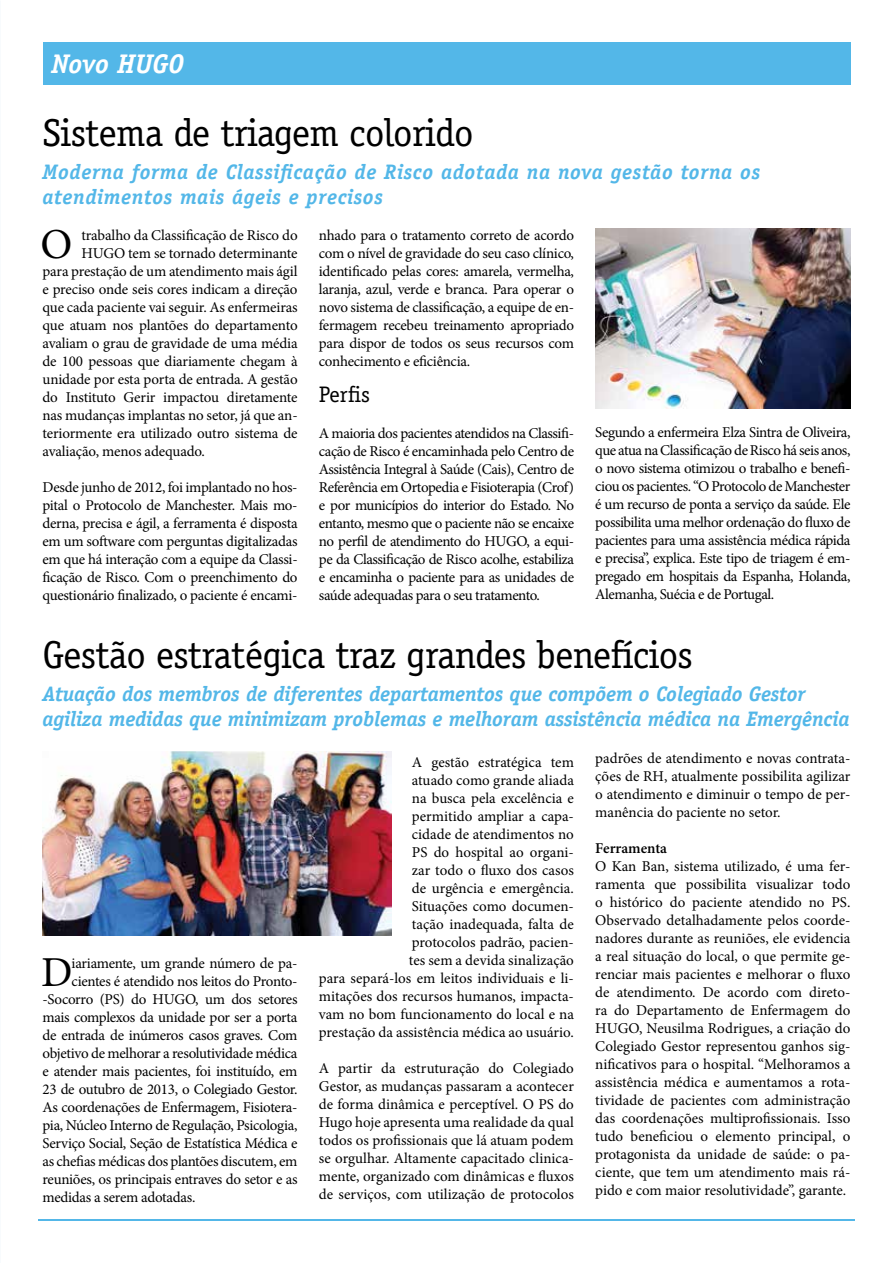
<style>
.page{position:relative;width:893px;height:1263px;background:#fff}
.page>*{position:absolute;margin:0;border:0;box-sizing:border-box;transform-origin:0 0}
.t1{font:42.75px "Minion Pro";color:#000}
.t2{font:39px "Officina Serif";letter-spacing:-.02em;color:#000}
.t3{font:italic 700 27px "Officina Serif";letter-spacing:-.01em;color:#fff}
.t4{font:22.5px "Officina Serif";color:#000}
.t5{font:italic 700 21px/25.2px "Officina Serif";letter-spacing:-.01em;color:#53b7e8}
.t6{font:italic 700 21px/25.2px "Officina Serif";letter-spacing:.025em;color:#53b7e8}
.t7{font:15px/18px "Minion Pro";letter-spacing:-.015em;color:#000;text-align:justify}
.t8{font:600 15px "Minion Pro";letter-spacing:-.005em;color:#000}
</style>
<div class="page">
<hr style="left:38px;top:1220px;width:817px;height:1px;background:#53b7e8">
<div style="left:43px;top:43px;width:807px;height:42px;background:#53b7e8"></div>
<img style="left:43px;top:751px;width:348px;height:184px">
<img style="left:595px;top:229px;width:255px;height:179px">
<h3 class="t3" style="left:52px;top:48px;width:134px">Novo HUGO</h3>
<h2 class="t2" style="left:43px;top:110px;width:433px">Sistema de triagem colorido</h2>
<h3 class="t6" style="left:43px;top:159px;width:719px">Moderna forma de Classificação de Risco adotada na nova gestão torna os atendimentos mais ágeis e precisos</h3>
<h1 class="t1" style="left:41px;top:215px;width:33px">O</h1>
<p class="t7" style="left:81px;top:226px;width:218px">trabalho da Classificação de Risco do</p>
<p class="t7" style="left:81px;top:244px;width:218px">HUGO tem se tornado determinante</p>
<p class="t7" style="left:43px;top:262px;width:257px">para prestação de um atendimento mais ágil</p>
<p class="t7" style="left:43px;top:280px;width:257px">e preciso onde seis cores indicam a direção</p>
<p class="t7" style="left:43px;top:298px;width:257px">que cada paciente vai seguir. As enfermeiras</p>
<p class="t7" style="left:43px;top:316px;width:257px">que atuam nos plantões do departamento</p>
<p class="t7" style="left:43px;top:334px;width:257px">avaliam o grau de gravidade de uma média</p>
<p class="t7" style="left:43px;top:352px;width:257px">de 100 pessoas que diariamente chegam à</p>
<p class="t7" style="left:43px;top:370px;width:257px">unidade por esta porta de entrada. A gestão</p>
<p class="t7" style="left:43px;top:388px;width:257px">do Instituto Gerir impactou diretamente</p>
<p class="t7" style="left:43px;top:406px;width:257px">nas mudanças implantas no setor, já que an-</p>
<p class="t7" style="left:43px;top:424px;width:257px">teriormente era utilizado outro sistema de</p>
<p class="t7" style="left:43px;top:442px;width:164px">avaliação, menos adequado.</p>
<p class="t7" style="left:43px;top:478px;width:257px">Desde junho de 2012, foi implantado no hos&shy;pital o Protocolo de Manchester. Mais mo&shy;derna, precisa e ágil, a ferramenta é disposta em um software com perguntas digitalizadas em que há interação com a equipe da Classi&shy;ficação de Risco. Com o preenchimento do questionário finalizado, o paciente é encami-</p>
<p class="t7" style="left:319px;top:226px;width:257px">nhado para o tratamento correto de acordo com o nível de gravidade do seu caso clínico, identificado pelas cores: amarela, vermelha, laranja, azul, verde e branca. Para operar o novo sistema de classificação, a equipe de en&shy;fermagem recebeu treinamento apropriado para dispor de todos os seus recursos com conhecimento e eficiência.</p>
<h3 class="t4" style="left:319px;top:381px;width:52px">Perfis</h3>
<p class="t7" style="left:319px;top:424px;width:257px">A maioria dos pacientes atendidos na Classifi&shy;cação de Risco é encaminhada pelo Centro de Assistência Integral à Saúde (Cais), Centro de Referência em Ortopedia e Fisioterapia (Crof) e por municípios do interior do Estado. No entanto, mesmo que o paciente não se encaixe no perfil de atendimento do HUGO, a equi&shy;pe da Classificação de Risco acolhe, estabiliza e encaminha o paciente para as unidades de saúde adequadas para o seu tratamento.</p>
<p class="t7" style="left:595px;top:423px;width:257px">Segundo a enfermeira Elza Sintra de Oliveira, que atua na Classificação de Risco há seis anos, o novo sistema otimizou o trabalho e benefi&shy;ciou os pacientes. “O Protocolo de Manchester é um recurso de ponta a serviço da saúde. Ele possibilita uma melhor ordenação do fluxo de pacientes para uma assistência médica rápida e precisa”, explica. Este tipo de triagem é em&shy;pregado em hospitais da Espanha, Holanda, Alemanha, Suécia e de Portugal.</p>
<h2 class="t2" style="left:43px;top:632px;width:652px">Gestão estratégica traz grandes benefícios</h2>
<h3 class="t5" style="left:43px;top:681px;width:809px">Atuação dos membros de diferentes departamentos que compõem o Colegiado Gestor agiliza medidas que minimizam problemas e melhoram assistência médica na Emergência</h3>
<h1 class="t1" style="left:41px;top:944px;width:33px">D</h1>
<p class="t7" style="left:72px;top:954px;width:227px">iariamente, um grande número de pa-</p>
<p class="t7" style="left:72px;top:972px;width:227px">cientes é atendido nos leitos do Pronto-</p>
<p class="t7" style="left:43px;top:990px;width:257px">-Socorro (PS) do HUGO, um dos setores</p>
<p class="t7" style="left:43px;top:1008px;width:257px">mais complexos da unidade por ser a porta</p>
<p class="t7" style="left:43px;top:1026px;width:256px">de entrada de inúmeros casos graves. Com</p>
<p class="t7" style="left:43px;top:1044px;width:256px">objetivo de melhorar a resolutividade médica</p>
<p class="t7" style="left:43px;top:1062px;width:256px">e atender mais pacientes, foi instituído, em</p>
<p class="t7" style="left:43px;top:1080px;width:257px">23 de outubro de 2013, o Colegiado Gestor.</p>
<p class="t7" style="left:43px;top:1098px;width:257px">As coordenações de Enfermagem, Fisiotera-</p>
<p class="t7" style="left:43px;top:1116px;width:256px">pia, Núcleo Interno de Regulação, Psicologia,</p>
<p class="t7" style="left:43px;top:1134px;width:257px">Serviço Social, Seção de Estatística Médica e</p>
<p class="t7" style="left:43px;top:1152px;width:256px">as chefias médicas dos plantões discutem, em</p>
<p class="t7" style="left:43px;top:1170px;width:256px">reuniões, os principais entraves do setor e as</p>
<p class="t7" style="left:43px;top:1188px;width:154px">medidas a serem adotadas.</p>
<p class="t7" style="left:319px;top:753px;width:257px;text-align:right">A gestão estratégica tem<br>atuado como grande aliada<br>na busca pela excelência e<br>permitido ampliar a capa-<br>cidade de atendimentos no<br>PS do hospital ao organi-<br>zar todo o fluxo dos casos<br>de urgência e emergência.<br>Situações como documen-<br>tação inadequada, falta de<br>protocolos padrão, pacien-<br>tes sem a devida sinalização<br>para separá-los em leitos individuais e li&shy;mitações dos recursos humanos, impacta&shy;vam no bom funcionamento do local e na prestação da assistência médica ao usuário.</p>
<p class="t7" style="left:319px;top:1059px;width:257px">A partir da estruturação do Colegiado Gestor, as mudanças passaram a acontecer de forma dinâmica e perceptível. O PS do Hugo hoje apresenta uma realidade da qual todos os profissionais que lá atuam podem se orgulhar. Altamente capacitado clinica&shy;mente, organizado com dinâmicas e fluxos de serviços, com utilização de protocolos</p>
<p class="t7" style="left:595px;top:749px;width:257px">padrões de atendimento e novas contrata&shy;ções de RH, atualmente possibilita agilizar o atendimento e diminuir o tempo de per&shy;manência do paciente no setor.</p>
<p class="t8" style="left:595px;top:837px;width:73px">Ferramenta</p>
<p class="t7" style="left:595px;top:857px;width:257px">O Kan Ban, sistema utilizado, é uma fer&shy;ramenta que possibilita visualizar todo o histórico do paciente atendido no PS.<br>Observado detalhadamente pelos coorde&shy;nadores durante as reuniões, ele evidencia a real situação do local, o que permite ge&shy;renciar mais pacientes e melhorar o fluxo de atendimento. De acordo com direto&shy;ra do Departamento de Enfermagem do HUGO, Neusilma Rodrigues, a criação do Colegiado Gestor representou ganhos sig&shy;nificativos para o hospital. “Melhoramos a assistência médica e aumentamos a rota&shy;tividade de pacientes com administração das coordenações multiprofissionais. Isso tudo beneficiou o elemento principal, o protagonista da unidade de saúde: o pa&shy;ciente, que tem um atendimento mais rá&shy;pido e com maior resolutividade”, garante.</p>
</div>
